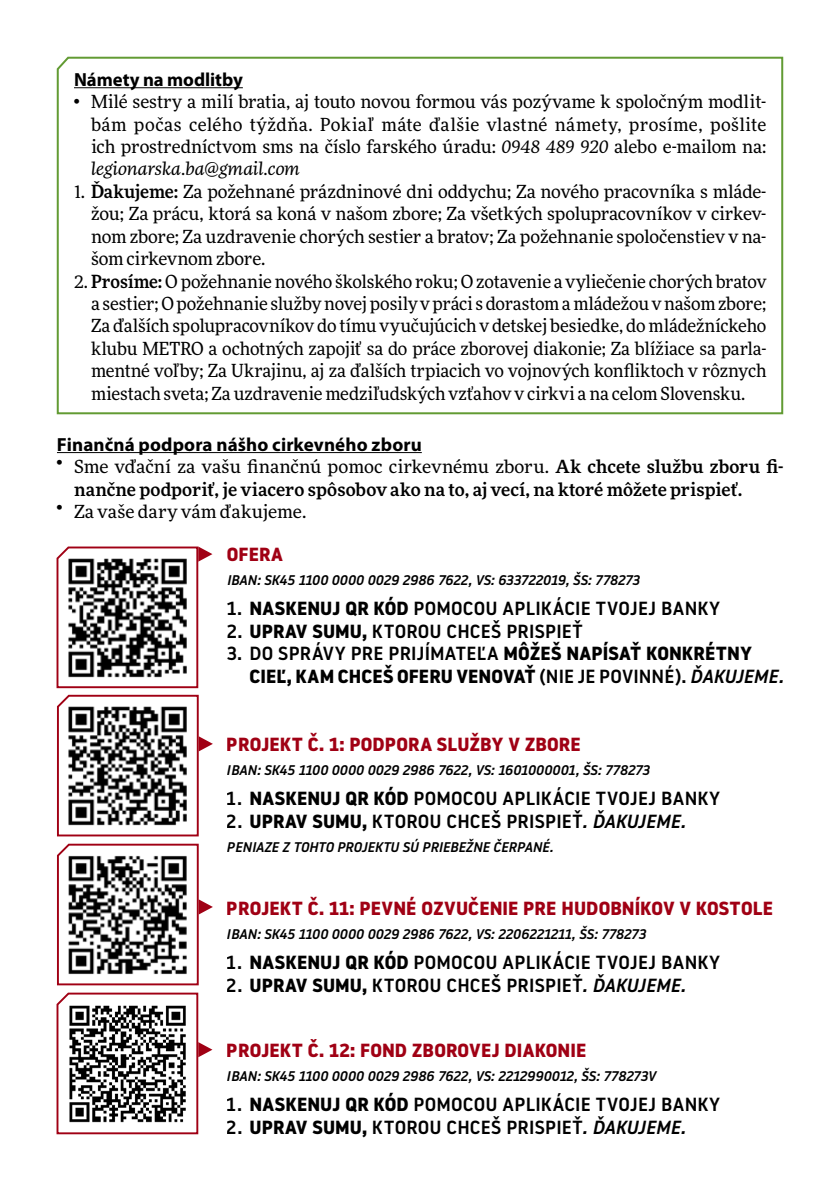
<style>
.page{position:relative;width:840px;height:1191px;background:#fff}
.page>*{position:absolute;margin:0;border:0;box-sizing:border-box;transform-origin:0 0}
.t1{font:500 19px "Noway";letter-spacing:.01em;color:#000}
.t2{font:700 19px "Noway";letter-spacing:.005em;color:#a00014}
.t3{font:700 19px/22.8px "Noway";letter-spacing:.005em;color:#000}
.t4{font:700 19px "Myriad Pro";letter-spacing:.005em;color:#000}
.t5{font:18px/22.4px "More Pro";letter-spacing:-.005em;color:#000;text-align:justify}
.t6{font:18px/22.4px "More Pro";letter-spacing:-.005em;color:#000;text-align:justify;scale:.96 1}
.t7{font:500 18px/22.4px "More Pro";letter-spacing:.005em;color:#000}
.t8{font:18px "More Pro";letter-spacing:.015em;color:#000}
.t9{font:italic 500 14px "Noway";letter-spacing:-.01em;color:#000}
.s1{font-style:italic}
.s2{font-weight:500}
.s3{font-weight:400}
.s4{font-weight:700}
.s5{font-weight:500;font-style:italic}
</style>
<div class="page">
<hr style="left:57px;top:452px;width:364px;height:1px;background:#000">
<svg style="left:56px;top:546px;width:157px;height:589px"></svg>
<svg style="left:56px;top:56px;width:727px;height:359px"></svg>
<p class="t4" style="left:74px;top:67px;width:170px">Námety na modlitby</p>
<p class="t5" style="left:91px;top:90px;width:676px;text-indent:-17px"><sup>•</sup> Milé sestry a milí bratia, aj touto novou formou vás pozývame k spoločným modlit‑ bám počas celého týždňa. Pokiaľ máte ďalšie vlastné námety, prosíme, pošlite ich prostredníctvom sms na číslo farského úradu: <span class="s1">0948 489 920</span> alebo e‑mailom na: <span class="s1">legionarska.ba@gmail.com</span></p>
<p class="t5" style="left:91px;top:179px;width:676px;text-indent:-17px">1. <span class="s2">Ďakujeme:</span> Za požehnané prázdninové dni oddychu; Za nového pracovníka s mláde‑ žou; Za prácu, ktorá sa koná v našom zbore; Za všetkých spolupracovníkov v cirkev‑ nom zbore; Za uzdravenie chorých sestier a bratov; Za požehnanie spoločenstiev v na‑ šom cirkevnom zbore.</p>
<p class="t6" style="left:91px;top:269px;width:704px;text-indent:-17px">2. <span class="s2">Prosíme:</span> O požehnanie nového školského roku; O zotavenie a vyliečenie chorých bratov a sestier; O požehnanie služby novej posily v práci s dorastom a mládežou v našom zbore; Za ďalších spolupracovníkov do tímu vyučujúcich v detskej besiedke, do mládežníckeho klubu METRO a ochotných zapojiť sa do práce zborovej diakonie; Za blížiace sa parla‑ mentné voľby; Za Ukrajinu, aj za ďalších trpiacich vo vojnových konfliktoch v rôznych miestach sveta; Za uzdravenie medziľudských vzťahov v cirkvi a na celom Slovensku.</p>
<p class="t4" style="left:57px;top:432px;width:366px">Finančná podpora nášho cirkevného zboru</p>
<p class="t7" style="left:74px;top:454px;width:710px;text-indent:-17px"><sup>•</sup> <span class="s3">Sme vďační za vašu finančnú pomoc cirkevnému zboru.</span> Ak chcete službu zboru fi&shy;nančne podporiť, je viacero spôsobov ako na to, aj vecí, na ktoré môžete prispieť.</p>
<p class="t8" style="left:57px;top:499px;width:251px"><sup>•</sup> Za vaše dary vám ďakujeme.</p>
<p class="t2" style="left:227px;top:543px;width:58px">OFERA</p>
<p class="t9" style="left:227px;top:570px;width:414px">IBAN: SK45 1100 0000 0029 2986 7622, VS: 633722019, ŠS: 778273</p>
<p class="t1" style="left:227px;top:595px;width:495px">1. <span class="s4">NASKENUJ QR KÓD</span> POMOCOU APLIKÁCIE TVOJEJ BANKY</p>
<p class="t1" style="left:227px;top:618px;width:357px">2. <span class="s4">UPRAV SUMU,</span> KTOROU CHCEŠ PRISPIEŤ</p>
<p class="t3" style="left:249px;top:642px;width:535px;text-indent:-23px"><span class="s2">3. DO SPRÁVY PRE PRIJÍMATEĽA</span> MÔŽEŠ NAPÍSAŤ KONKRÉTNY<br>CIEĽ, KAM CHCEŠ OFERU VENOVAŤ <span class="s2">(NIE JE POVINNÉ).</span> <span class="s5">ĎAKUJEME.</span></p>
<p class="t2" style="left:227px;top:733px;width:355px">PROJEKT Č. 1: PODPORA SLUŽBY V ZBORE</p>
<p class="t9" style="left:227px;top:760px;width:424px">IBAN: SK45 1100 0000 0029 2986 7622, VS: 1601000001, ŠS: 778273</p>
<p class="t1" style="left:227px;top:785px;width:495px">1. <span class="s4">NASKENUJ QR KÓD</span> POMOCOU APLIKÁCIE TVOJEJ BANKY</p>
<p class="t1" style="left:227px;top:808px;width:460px">2. <span class="s4">UPRAV SUMU,</span> KTOROU CHCEŠ PRISPIEŤ<span class="s1">. ĎAKUJEME.</span></p>
<p class="t9" style="left:227px;top:837px;width:328px">PENIAZE Z TOHTO PROJEKTU SÚ PRIEBEŽNE ČERPANÉ.</p>
<p class="t2" style="left:227px;top:897px;width:547px">PROJEKT Č. 11: PEVNÉ OZVUČENIE PRE HUDOBNÍKOV V KOSTOLE</p>
<p class="t9" style="left:227px;top:924px;width:420px">IBAN: SK45 1100 0000 0029 2986 7622, VS: 2206221211, ŠS: 778273</p>
<p class="t1" style="left:227px;top:949px;width:495px">1. <span class="s4">NASKENUJ QR KÓD</span> POMOCOU APLIKÁCIE TVOJEJ BANKY</p>
<p class="t1" style="left:227px;top:972px;width:460px">2. <span class="s4">UPRAV SUMU,</span> KTOROU CHCEŠ PRISPIEŤ<span class="s1">. ĎAKUJEME.</span></p>
<p class="t2" style="left:227px;top:1039px;width:361px">PROJEKT Č. 12: FOND ZBOROVEJ DIAKONIE</p>
<p class="t9" style="left:227px;top:1066px;width:430px">IBAN: SK45 1100 0000 0029 2986 7622, VS: 2212990012, ŠS: 778273V</p>
<p class="t1" style="left:227px;top:1091px;width:495px">1. <span class="s4">NASKENUJ QR KÓD</span> POMOCOU APLIKÁCIE TVOJEJ BANKY</p>
<p class="t1" style="left:227px;top:1114px;width:460px">2. <span class="s4">UPRAV SUMU,</span> KTOROU CHCEŠ PRISPIEŤ<span class="s1">. ĎAKUJEME.</span></p>
</div>
